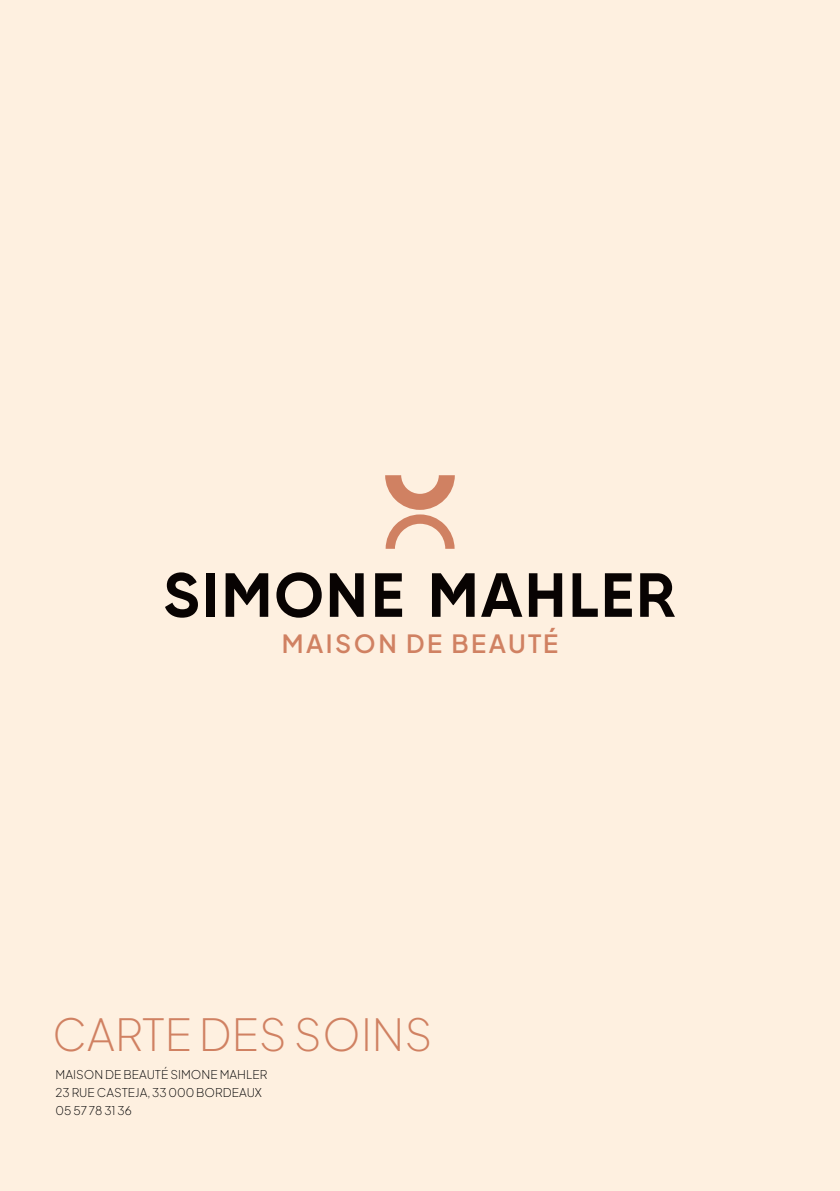
<style>
.page{position:relative;width:840px;height:1191px;background:#fff}
.page>*{position:absolute;margin:0;border:0;box-sizing:border-box;transform-origin:0 0}
.t1{font:200 44px "Plus Jakarta Sans";color:#d08162}
.t2{font:600 25px "Plus Jakarta Sans";letter-spacing:.1em;color:#d08162}
.t3{font:200 12px "Plus Jakarta Sans";color:#000001}
</style>
<div class="page">
<div style="left:0;top:0;width:839px;height:1191px;background:#fef0e0"></div>
<svg style="left:165px;top:572px;width:33px;height:45px"></svg>
<svg style="left:276px;top:572px;width:45px;height:45px"></svg>
<svg style="left:329px;top:573px;width:34px;height:44px"></svg>
<svg style="left:375px;top:573px;width:27px;height:44px"></svg>
<div style="left:206px;top:573px;width:9px;height:44px;background:#080302"></div>
<svg style="left:225px;top:573px;width:43px;height:44px"></svg>
<svg style="left:528px;top:573px;width:34px;height:44px"></svg>
<svg style="left:572px;top:573px;width:25px;height:44px"></svg>
<svg style="left:604px;top:573px;width:27px;height:44px"></svg>
<svg style="left:640px;top:573px;width:34px;height:44px"></svg>
<svg style="left:432px;top:573px;width:42px;height:44px"></svg>
<svg style="left:481px;top:573px;width:41px;height:44px"></svg>
<svg style="left:385px;top:475px;width:69px;height:74px"></svg>
<p class="t2" style="left:282px;top:622px;width:277px">MAISON DE BEAUTÉ</p>
<p class="t1" style="left:52px;top:999px;width:382px">CARTE DES SOINS</p>
<p class="t3" style="left:56px;top:1064px;width:213px">MAISON DE BEAUTÉ SIMONE MAHLER</p>
<p class="t3" style="left:56px;top:1082px;width:208px">23 RUE CASTEJA, 33 000 BORDEAUX</p>
<p class="t3" style="left:56px;top:1100px;width:78px">05 57 78 31 36</p>
</div>
